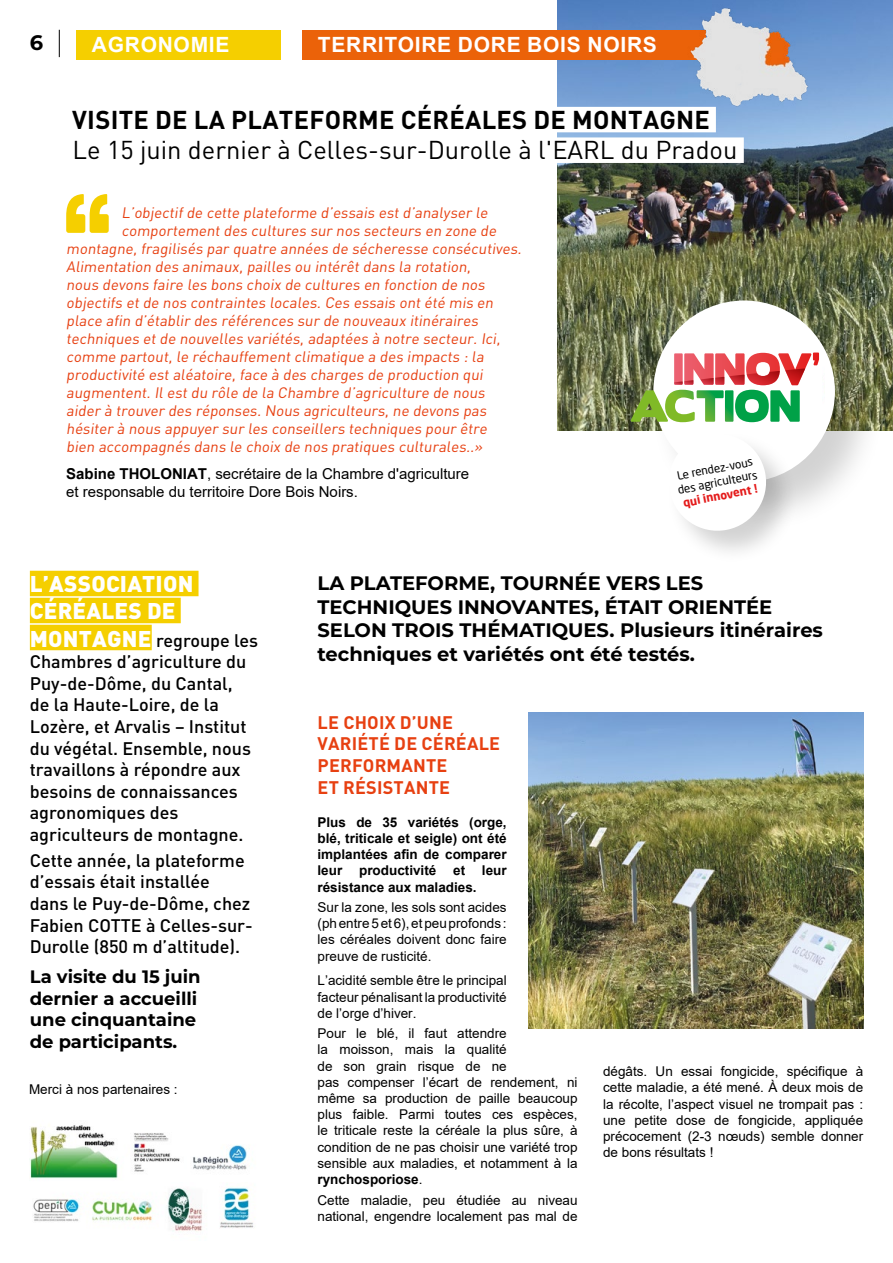
<style>
.page{position:relative;width:893px;height:1263px;background:#fff}
.page>*{position:absolute;margin:0;border:0;box-sizing:border-box;transform-origin:0 0}
.t1{font:25.5px "DIN Pro";color:#000}
.t2{font:700 25.5px "DIN Pro";letter-spacing:.01em;color:#000}
.t3{font:900 22.5px/27px "DIN Pro";letter-spacing:.01em;color:#fff}
.t4{font:700 21px "Arial";letter-spacing:.035em;color:#fff}
.t5{font:700 21px "Montserrat";color:#000}
.t6{font:700 19.5px/23.4px "Montserrat";color:#000}
.t7{font:500 18px/21.6px "DIN Pro";color:#000}
.t8{font:700 18px/21.6px "Montserrat";color:#000}
.t9{font:700 18px/21.6px "DIN Pro";letter-spacing:.01em;color:#e74011}
.t10{font:15px "DIN Pro";color:#e74011}
.t11{font:15px/18px "Arial";color:#000}
.t12{font:13.5px/16.2px "Arial";color:#000;text-align:justify}
.t13{font:700 13.5px/16.2px "Arial";color:#000;text-align:justify}
.t14{font:11.55px/13.8px "Neo Sans Pro";color:#000}
.t15{font:700 11.55px "Neo Sans Pro";color:#e41b1b}
.s1{font-weight:700}
.s2{font-weight:900;font-size:22.5px;color:#fff}
</style>
<div class="page">
<svg style="left:59px;top:30px;width:1px;height:27px"></svg>
<img style="left:558px;top:0;width:335px;height:431px">
<div style="left:77px;top:30px;width:204px;height:29px;background:#f5cf00"></div>
<div style="left:30px;top:571px;width:169px;height:25px;background:#f5cf00"></div>
<div style="left:30px;top:598px;width:151px;height:25px;background:#f5cf00"></div>
<div style="left:30px;top:625px;width:122px;height:25px;background:#f5cf00"></div>
<svg style="left:66px;top:194px;width:43px;height:39px"></svg>
<img style="left:528px;top:712px;width:335px;height:316px">
<img style="left:30px;top:1125px;width:217px;height:54px">
<div style="left:66px;top:107px;width:650px;height:25px;background:#fff"></div>
<div style="left:66px;top:137px;width:678px;height:26px;background:#fff"></div>
<img style="left:33px;top:1187px;width:221px;height:45px">
<div style="left:649px;top:296px;width:236px;height:236px;background:#000;opacity:.18"></div>
<div style="left:653px;top:300px;width:182px;height:182px;background:#fff;border-radius:50%"></div>
<div style="left:666px;top:431px;width:133px;height:133px;background:#000;opacity:.18"></div>
<svg style="left:616px;top:345px;width:209px;height:190px"></svg>
<div style="left:303px;top:30px;width:403px;height:29px;background:#eb6209"></div>
<img style="left:676px;top:4px;width:149px;height:105px">
<h3 class="t5" style="left:30px;top:27px;width:15px">6</h3>
<h3 class="t4" style="left:92px;top:30px;width:139px">AGRONOMIE</h3>
<h3 class="t4" style="left:318px;top:30px;width:341px">TERRITOIRE DORE BOIS NOIRS</h3>
<h1 class="t2" style="left:72px;top:102px;width:639px">VISITE DE LA PLATEFORME CÉRÉALES DE MONTAGNE</h1>
<h1 class="t1" style="left:73px;top:133px;width:666px">Le 15 juin dernier à Celles-sur-Durolle à l'EARL du Pradou</h1>
<p class="t10" style="left:121px;top:202px;width:371px">L’objectif de cette plateforme d’essais est d’analyser le</p>
<p class="t10" style="left:121px;top:220px;width:379px">comportement des cultures sur nos secteurs en zone de</p>
<p class="t10" style="left:66px;top:238px;width:460px">montagne, fragilisés par quatre années de sécheresse consécutives.</p>
<p class="t10" style="left:66px;top:256px;width:409px">Alimentation des animaux, pailles ou intérêt dans la rotation,</p>
<p class="t10" style="left:66px;top:274px;width:423px">nous devons faire les bons choix de cultures en fonction de nos</p>
<p class="t10" style="left:66px;top:292px;width:431px">objectifs et de nos contraintes locales. Ces essais ont été mis en</p>
<p class="t10" style="left:66px;top:310px;width:416px">place afin d’établir des références sur de nouveaux itinéraires</p>
<p class="t10" style="left:66px;top:328px;width:438px">techniques et de nouvelles variétés, adaptées à notre secteur. Ici,</p>
<p class="t10" style="left:66px;top:346px;width:422px">comme partout, le réchauffement climatique a des impacts : la</p>
<p class="t10" style="left:66px;top:364px;width:421px">productivité est aléatoire, face à des charges de production qui</p>
<p class="t10" style="left:66px;top:382px;width:423px">augmentent. Il est du rôle de la Chambre d’agriculture de nous</p>
<p class="t10" style="left:66px;top:400px;width:425px">aider à trouver des réponses. Nous agriculteurs, ne devons pas</p>
<p class="t10" style="left:66px;top:418px;width:425px">hésiter à nous appuyer sur les conseillers techniques pour être</p>
<p class="t10" style="left:66px;top:436px;width:420px">bien accompagnés dans le choix de nos pratiques culturales..»</p>
<p class="t11" style="left:66px;top:464px;width:404px"><span class="s1">Sabine THOLONIAT</span>, secrétaire de la Chambre d'agriculture et responsable du territoire Dore Bois Noirs.</p>
<p class="t14" style="left:674px;top:469px;width:82px;rotate:-11deg">Le rendez-vous des agriculteurs</p>
<p class="t15" style="left:682px;top:495px;width:77px;rotate:-11deg">qui innovent !</p>
<h2 class="t3" style="left:30px;top:570px;width:165px">L’ASSOCIATION<br>CÉRÉALES DE</h2>
<p class="t7" style="left:30px;top:628px;width:230px"><span class="s2">MONTAGNE</span> regroupe les<br>Chambres d’agriculture du<br>Puy-de-Dôme, du Cantal,<br>de la Haute-Loire, de la<br>Lozère, et Arvalis – Institut du végétal. Ensemble, nous travaillons à répondre aux besoins de connaissances agronomiques des agriculteurs de montagne.</p>
<p class="t7" style="left:30px;top:849px;width:225px">Cette année, la plateforme d’essais était installée dans le Puy-de-Dôme, chez<br>Fabien COTTE à Celles-sur-<br>Durolle (850 m d’altitude).</p>
<p class="t8" style="left:30px;top:965px;width:172px">La visite du 15 juin dernier a accueilli une cinquantaine de participants.</p>
<p class="t12" style="left:29px;top:1080px;width:150px">Merci à nos partenaires :</p>
<h3 class="t6" style="left:317px;top:571px;width:507px">LA PLATEFORME, TOURNÉE VERS LES TECHNIQUES INNOVANTES, ÉTAIT ORIENTÉE SELON TROIS THÉMATIQUES. Plusieurs itinéraires techniques et variétés ont été testés.</h3>
<p class="t9" style="left:318px;top:711px;width:184px">LE CHOIX D’UNE<br>VARIÉTÉ DE CÉRÉALE<br>PERFORMANTE<br>ET RÉSISTANTE</p>
<p class="t13" style="left:317px;top:814px;width:191px">Plus de 35 variétés (orge, blé, triticale et seigle) ont été implantées afin de comparer leur productivité et leur résistance aux maladies.</p>
<p class="t12" style="left:317px;top:899px;width:191px">Sur la zone, les sols sont acides (ph entre 5 et 6), et peu profonds : les céréales doivent donc faire preuve de rusticité.</p>
<p class="t12" style="left:317px;top:972px;width:191px">L’acidité semble être le principal facteur pénalisant la productivité de l’orge d’hiver.</p>
<p class="t12" style="left:317px;top:1025px;width:262px;text-align:left">Pour le blé, il faut attendre<br>la moisson, mais la qualité<br>de son grain risque de ne<br>pas compenser l’écart de rendement, ni même sa production de paille beaucoup plus faible. Parmi toutes ces espèces, le triticale reste la céréale la plus sûre, à condition de ne pas choisir une variété trop sensible aux maladies, et notamment à la <span class="s1">rynchosporiose</span>.</p>
<p class="t12" style="left:317px;top:1191px;width:262px">Cette maladie, peu étudiée au niveau national, engendre localement pas mal de</p>
<p class="t12" style="left:603px;top:1063px;width:262px">dégâts. Un essai fongicide, spécifique à cette maladie, a été mené. À deux mois de la récolte, l’aspect visuel ne trompait pas : une petite dose de fongicide, appliquée précocement (2-3 nœuds) semble donner de bons résultats !</p>
</div>
